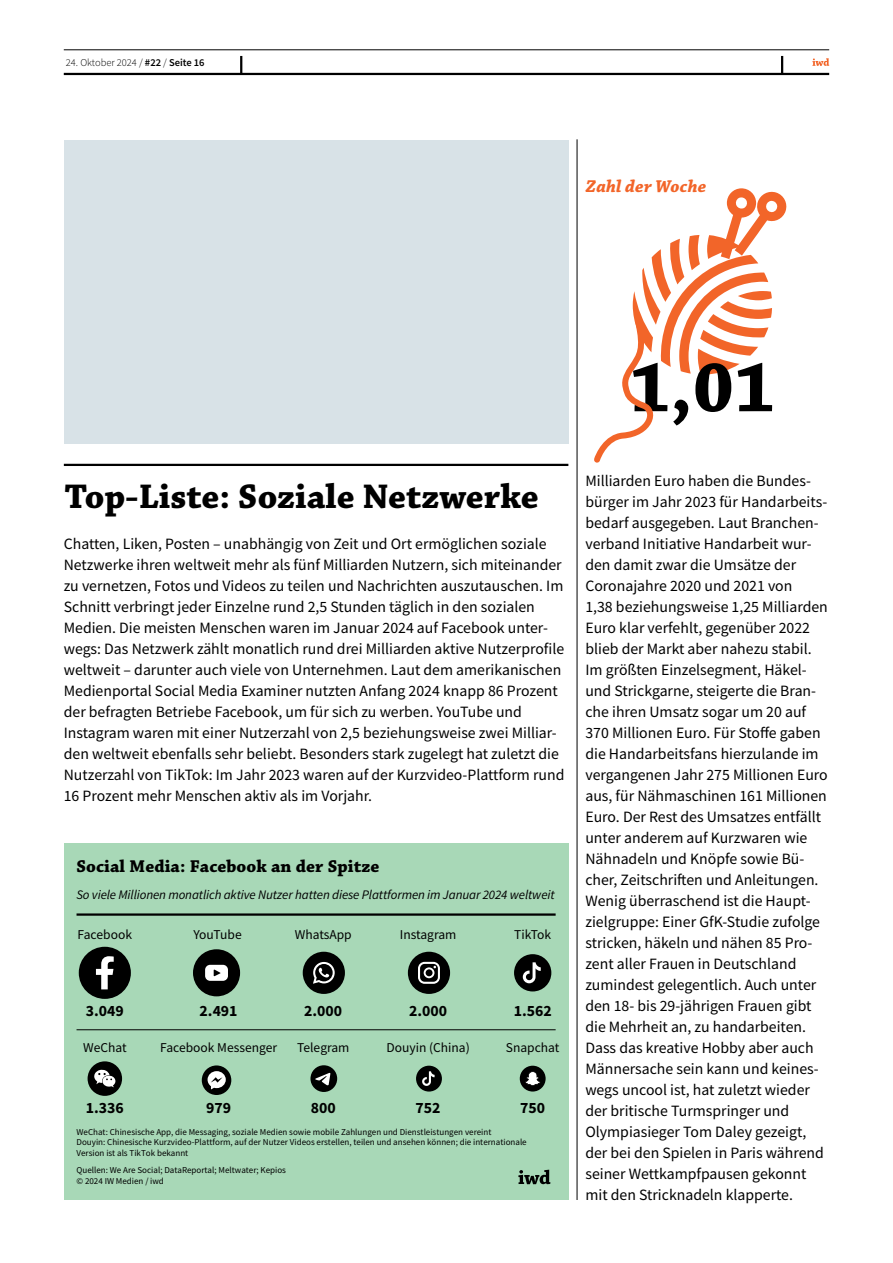
<style>
.page{position:relative;width:893px;height:1263px;background:#fff}
.page>*{position:absolute;margin:0;border:0;box-sizing:border-box;transform-origin:0 0}
.t1{font:700 73.5px "Chaparral Pro";color:#000}
.t2{font:700 36px "Chaparral Pro";color:#000}
.t3{font:700 18px "Chaparral Pro";letter-spacing:.005em;color:#000}
.t4{font:italic 700 18px "Chaparral Pro";letter-spacing:.01em;color:#f26529}
.t5{font:15.75px/21px "Source Sans Pro";color:#000}
.t6{font:700 15.75px "Source Sans Pro";color:#000}
.t7{font:13.5px "Source Sans Pro";color:#000}
.t8{font:italic 13.05px "Source Sans Pro";letter-spacing:-.01em;color:#000}
.t9{font:300 10.5px "Source Sans Pro";color:#000}
.t10{font:9px/10.8px "Source Sans Pro";color:#000}
.s1{font-weight:600}
</style>
<div class="page">
<hr style="left:64px;top:50px;width:765px;height:1px;background:#000">
<hr style="left:64px;top:73px;width:765px;height:2px;background:#000">
<svg style="left:240px;top:56px;width:2px;height:17px"></svg>
<svg style="left:781px;top:56px;width:2px;height:17px"></svg>
<svg style="left:812px;top:58px;width:17px;height:8px"></svg>
<hr style="left:577px;top:139px;width:1px;height:1061px;background:#000">
<hr style="left:64px;top:464px;width:504px;height:2px;background:#000">
<div style="left:64px;top:140px;width:504px;height:304px;background:#d8e2e7"></div>
<div style="left:64px;top:844px;width:504px;height:356px;background:#a8d8b7"></div>
<hr style="left:77px;top:913px;width:479px;height:3px;background:#000">
<hr style="left:77px;top:1029px;width:479px;height:1px;background:#000">
<svg style="left:518px;top:1170px;width:32px;height:14px"></svg>
<div style="left:303px;top:952px;width:42px;height:42px;background:#000;border-radius:50%"></div>
<svg style="left:313px;top:962px;width:22px;height:22px"></svg>
<div style="left:520px;top:1066px;width:26px;height:25px;background:#000;border-radius:50%"></div>
<svg style="left:525px;top:1071px;width:15px;height:15px"></svg>
<div style="left:193px;top:949px;width:47px;height:47px;background:#000;border-radius:24px"></div>
<svg style="left:205px;top:965px;width:23px;height:16px"></svg>
<div style="left:408px;top:952px;width:42px;height:42px;background:#000;border-radius:50%"></div>
<svg style="left:418px;top:962px;width:22px;height:22px"></svg>
<div style="left:79px;top:947px;width:52px;height:52px;background:#000;border-radius:50%"></div>
<svg style="left:96px;top:956px;width:18px;height:33px"></svg>
<div style="left:514px;top:954px;width:37px;height:37px;background:#000;border-radius:50%"></div>
<svg style="left:523px;top:962px;width:18px;height:21px"></svg>
<div style="left:416px;top:1066px;width:26px;height:25px;background:#000;border-radius:50%"></div>
<svg style="left:422px;top:1071px;width:13px;height:15px"></svg>
<div style="left:310px;top:1065px;width:27px;height:27px;background:#000;border-radius:50%"></div>
<svg style="left:315px;top:1072px;width:15px;height:13px"></svg>
<div style="left:88px;top:1061px;width:34px;height:35px;background:#000;border-radius:50%"></div>
<svg style="left:94px;top:1069px;width:21px;height:18px"></svg>
<div style="left:202px;top:1065px;width:29px;height:30px;background:#000;border-radius:50%"></div>
<svg style="left:208px;top:1071px;width:18px;height:18px"></svg>
<svg style="left:594px;top:188px;width:193px;height:275px"></svg>
<p class="t9" style="left:66px;top:56px;width:140px">24. Oktober 2024 / <span class="s1">#22</span> / <span class="s1">Seite 16</span></p>
<p class="t4" style="left:586px;top:176px;width:122px">Zahl der Woche</p>
<h2 class="t2" style="left:65px;top:476px;width:476px">Top-Liste: Soziale Netzwerke</h2>
<p class="t5" style="left:64px;top:533px;width:502px">Chatten, Liken, Posten – unabhängig von Zeit und Ort ermöglichen soziale Netzwerke ihren weltweit mehr als fünf Milliarden Nutzern, sich miteinander zu vernetzen, Fotos und Videos zu teilen und Nachrichten auszutauschen. Im Schnitt verbringt jeder Einzelne rund 2,5 Stunden täglich in den sozialen Medien. Die meisten Menschen waren im Januar 2024 auf Facebook unter&shy;wegs: Das Netzwerk zählt monatlich rund drei Milliarden aktive Nutzerprofile weltweit – darunter auch viele von Unternehmen. Laut dem amerikanischen Medienportal Social Media Examiner nutzten Anfang 2024 knapp 86 Prozent der befragten Betriebe Facebook, um für sich zu werben. YouTube und Instagram waren mit einer Nutzerzahl von 2,5 beziehungsweise zwei Milliar&shy;den weltweit ebenfalls sehr beliebt. Besonders stark zugelegt hat zuletzt die Nutzerzahl von TikTok: Im Jahr 2023 waren auf der Kurzvideo-Plattform rund 16 Prozent mehr Menschen aktiv als im Vorjahr.</p>
<p class="t3" style="left:77px;top:856px;width:305px">Social Media: Facebook an der Spitze</p>
<p class="t8" style="left:76px;top:886px;width:480px">So viele Millionen monatlich aktive Nutzer hatten diese Plattformen im Januar 2024 weltweit</p>
<p class="t7" style="left:78px;top:925px;width:56px">Facebook</p>
<p class="t7" style="left:193px;top:925px;width:50px">YouTube</p>
<p class="t7" style="left:295px;top:925px;width:58px">WhatsApp</p>
<p class="t7" style="left:400px;top:925px;width:58px">Instagram</p>
<p class="t7" style="left:514px;top:925px;width:39px">TikTok</p>
<p class="t6" style="left:86px;top:1000px;width:39px">3.049</p>
<p class="t6" style="left:200px;top:1000px;width:39px">2.491</p>
<p class="t6" style="left:304px;top:1000px;width:39px">2.000</p>
<p class="t6" style="left:409px;top:1000px;width:39px">2.000</p>
<p class="t6" style="left:514px;top:1000px;width:39px">1.562</p>
<p class="t7" style="left:83px;top:1039px;width:45px">WeChat</p>
<p class="t7" style="left:160px;top:1039px;width:118px">Facebook Messenger</p>
<p class="t7" style="left:297px;top:1039px;width:54px">Telegram</p>
<p class="t7" style="left:386px;top:1039px;width:85px">Douyin (China)</p>
<p class="t7" style="left:506px;top:1039px;width:55px">Snapchat</p>
<p class="t6" style="left:86px;top:1097px;width:39px">1.336</p>
<p class="t6" style="left:206px;top:1097px;width:26px">979</p>
<p class="t6" style="left:311px;top:1097px;width:26px">800</p>
<p class="t6" style="left:416px;top:1097px;width:26px">752</p>
<p class="t6" style="left:520px;top:1097px;width:26px">750</p>
<p class="t10" style="left:77px;top:1126px;width:452px">WeChat: Chinesische App, die Messaging, soziale Medien sowie mobile Zahlungen und Dienstleistungen vereint<br>Douyin: Chinesische Kurzvideo-Plattform, auf der Nutzer Videos erstellen, teilen und ansehen können; die internationale<br>Version ist als TikTok bekannt</p>
<p class="t10" style="left:77px;top:1165px;width:211px">Quellen: We Are Social; DataReportal; Meltwater; Kepios © 2024 IW Medien / iwd</p>
<h1 class="t1" style="left:629px;top:345px;width:148px">1,01</h1>
<p class="t5" style="left:585px;top:470px;width:244px">Milliarden Euro haben die Bundes&shy;bürger im Jahr 2023 für Handarbeits&shy;bedarf ausgegeben. Laut Branchen&shy;verband Initiative Handarbeit wur&shy;den damit zwar die Umsätze der Coronajahre 2020 und 2021 von<br>1,38 beziehungsweise 1,25 Milliarden Euro klar verfehlt, gegenüber 2022 blieb der Markt aber nahezu stabil.<br>Im größten Einzelsegment, Häkel&shy;und Strickgarne, steigerte die Bran&shy;che ihren Umsatz sogar um 20 auf 370 Millionen Euro. Für Stoffe gaben die Handarbeitsfans hierzulande im vergangenen Jahr 275 Millionen Euro aus, für Nähmaschinen 161 Millionen Euro. Der Rest des Umsatzes entfällt unter anderem auf Kurzwaren wie Nähnadeln und Knöpfe sowie Bü&shy;cher, Zeitschriften und Anleitungen.<br>Wenig überraschend ist die Haupt&shy;zielgruppe: Einer GfK-Studie zufolge stricken, häkeln und nähen 85 Pro&shy;zent aller Frauen in Deutschland zumindest gelegentlich. Auch unter den 18- bis 29-jährigen Frauen gibt die Mehrheit an, zu handarbeiten.<br>Dass das kreative Hobby aber auch Männersache sein kann und keines&shy;wegs uncool ist, hat zuletzt wieder der britische Turmspringer und Olympiasieger Tom Daley gezeigt, der bei den Spielen in Paris während seiner Wettkampfpausen gekonnt mit den Stricknadeln klapperte.</p>
</div>
